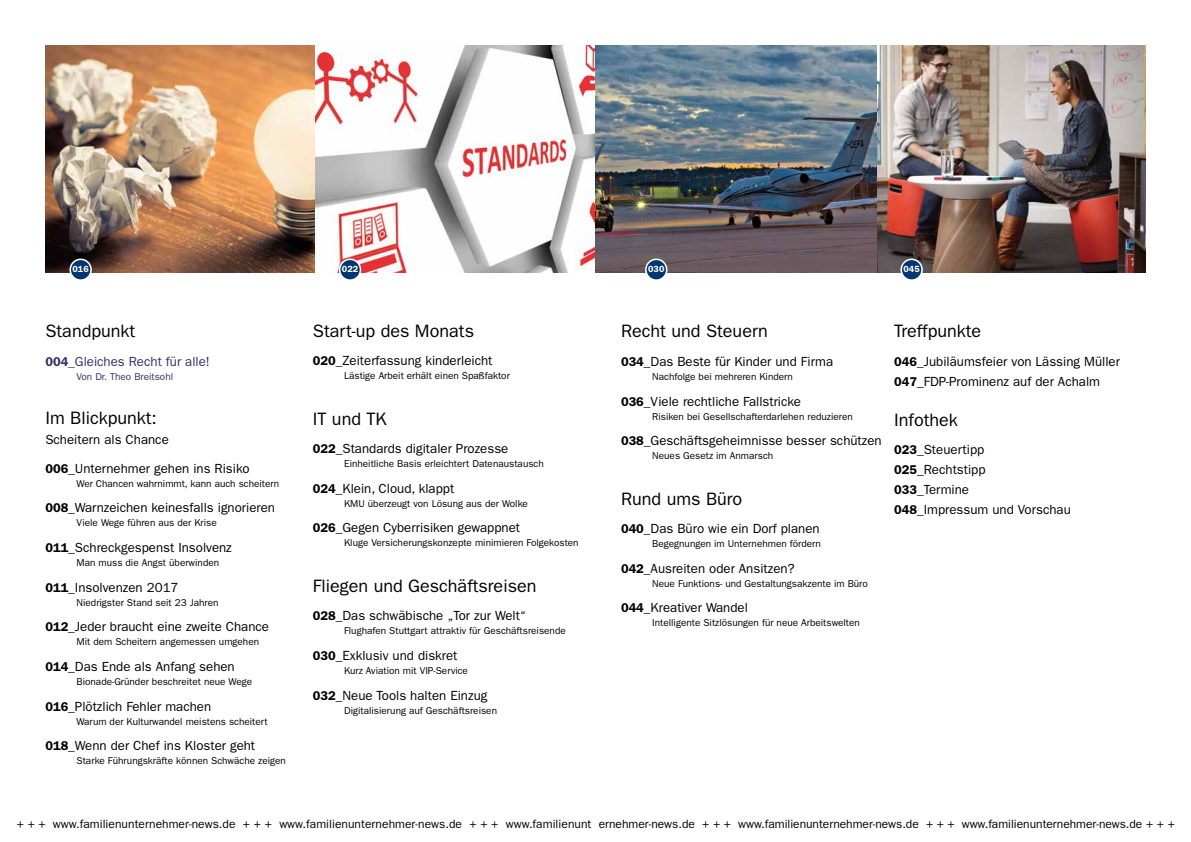
<style>
.page{position:relative;width:1191px;height:842px;background:#fff}
.page>*{position:absolute;margin:0;border:0;box-sizing:border-box;transform-origin:0 0}
.t1{font:18px "Franklin Gothic";color:#000}
.t2{font:13.2px/20px "Franklin Gothic";color:#000}
.t3{font:13.2px "Franklin Gothic";color:#313266}
.t4{font:12px "Franklin Gothic";letter-spacing:.005em;color:#000}
.t5{font:10px "Franklin Gothic";color:#000}
.t6{font:10px "Franklin Gothic";color:#313266}
.t7{font:600 9px "Franklin Gothic";color:#fff}
.s1{font-weight:600;font-size:12.8px}
</style>
<div class="page">
<img style="left:45px;top:45px;width:1100px;height:227px">
<div style="left:646px;top:259px;width:20px;height:21px;background:#003671;border-radius:50%"></div>
<div style="left:645px;top:259px;width:22px;height:22px;border:2px solid #fff;border-radius:50%"></div>
<div style="left:340px;top:259px;width:20px;height:21px;background:#003671;border-radius:50%"></div>
<div style="left:339px;top:259px;width:22px;height:22px;border:2px solid #fff;border-radius:50%"></div>
<div style="left:901px;top:259px;width:21px;height:21px;background:#003671;border-radius:50%"></div>
<div style="left:900px;top:259px;width:22px;height:22px;border:2px solid #fff;border-radius:50%"></div>
<div style="left:70px;top:259px;width:21px;height:21px;background:#003671;border-radius:50%"></div>
<div style="left:69px;top:259px;width:23px;height:22px;border:2px solid #fff;border-radius:50%"></div>
<p class="t7" style="left:73px;top:264px;width:18px">016</p>
<p class="t7" style="left:342px;top:264px;width:18px">022</p>
<p class="t7" style="left:648px;top:264px;width:18px">030</p>
<p class="t7" style="left:903px;top:264px;width:18px">045</p>
<h1 class="t1" style="left:45px;top:321px;width:91px">Standpunkt</h1>
<h2 class="t3" style="left:45px;top:354px;width:166px"><span class="s1">004</span>_Gleiches Recht für alle!</h2>
<p class="t6" style="left:77px;top:371px;width:98px">Von Dr. Theo Breitsohl</p>
<h1 class="t1" style="left:45px;top:408px;width:113px">Im Blickpunkt:</h1>
<h2 class="t2" style="left:45px;top:426px;width:206px;line-height:28.5px">Scheitern als Chance<br><span class="s1">006</span>_Unternehmer gehen ins Risiko</h2>
<p class="t5" style="left:77px;top:478px;width:204px">Wer Chancen wahrnimmt, kann auch scheitern</p>
<h2 class="t2" style="left:45px;top:498px;width:231px"><span class="s1">008</span>_Warnzeichen keinesfalls ignorieren</h2>
<p class="t5" style="left:77px;top:517px;width:142px">Viele Wege führen aus der Krise</p>
<h2 class="t2" style="left:45px;top:538px;width:188px"><span class="s1">011</span>_Schreckgespenst Insolvenz</h2>
<p class="t5" style="left:77px;top:557px;width:144px">Man muss die Angst überwinden</p>
<h2 class="t2" style="left:45px;top:577px;width:135px"><span class="s1">011</span>_Insolvenzen 2017</h2>
<p class="t5" style="left:77px;top:597px;width:143px">Niedrigster Stand seit 23 Jahren</p>
<h2 class="t2" style="left:45px;top:617px;width:225px"><span class="s1">012</span>_Jeder braucht eine zweite Chance</h2>
<p class="t5" style="left:77px;top:636px;width:184px">Mit dem Scheitern angemessen umgehen</p>
<h2 class="t2" style="left:45px;top:657px;width:191px"><span class="s1">014</span>_Das Ende als Anfang sehen</h2>
<p class="t5" style="left:77px;top:676px;width:177px">Bionade-Gründer beschreitet neue Wege</p>
<h2 class="t2" style="left:45px;top:696px;width:167px"><span class="s1">016</span>_Plötzlich Fehler machen</h2>
<p class="t5" style="left:77px;top:716px;width:193px">Warum der Kulturwandel meistens scheitert</p>
<h2 class="t2" style="left:45px;top:736px;width:211px"><span class="s1">018</span>_Wenn der Chef ins Kloster geht</h2>
<p class="t5" style="left:77px;top:755px;width:211px">Starke Führungskräfte können Schwäche zeigen</p>
<h1 class="t1" style="left:313px;top:320px;width:163px">Start-up des Monats</h1>
<h2 class="t2" style="left:313px;top:351px;width:181px"><span class="s1">020</span>_Zeiterfassung kinderleicht</h2>
<p class="t5" style="left:344px;top:370px;width:167px">Lästige Arbeit erhält einen Spaßfaktor</p>
<h1 class="t1" style="left:313px;top:408px;width:75px">IT und TK</h1>
<h2 class="t2" style="left:313px;top:439px;width:197px"><span class="s1">022</span>_Standards digitaler Prozesse</h2>
<p class="t5" style="left:344px;top:458px;width:201px">Einheitliche Basis erleichtert Datenaustausch</p>
<h2 class="t2" style="left:313px;top:478px;width:143px"><span class="s1">024</span>_Klein, Cloud, klappt</h2>
<p class="t5" style="left:344px;top:498px;width:185px">KMU überzeugt von Lösung aus der Wolke</p>
<h2 class="t2" style="left:313px;top:518px;width:209px"><span class="s1">026</span>_Gegen Cyberrisiken gewappnet</h2>
<p class="t5" style="left:344px;top:537px;width:236px">Kluge Versicherungskonzepte minimieren Folgekosten</p>
<h1 class="t1" style="left:313px;top:575px;width:225px">Fliegen und Geschäftsreisen</h1>
<h2 class="t2" style="left:313px;top:606px;width:215px"><span class="s1">028</span>_Das schwäbische „Tor zur Welt“</h2>
<p class="t5" style="left:344px;top:625px;width:223px">Flughafen Stuttgart attraktiv für Geschäftsreisende</p>
<h2 class="t2" style="left:313px;top:645px;width:146px"><span class="s1">030</span>_Exklusiv und diskret</h2>
<p class="t5" style="left:344px;top:665px;width:125px">Kurz Aviation mit VIP-Service</p>
<h2 class="t2" style="left:313px;top:685px;width:176px"><span class="s1">032</span>_Neue Tools halten Einzug</h2>
<p class="t5" style="left:344px;top:704px;width:154px">Digitalisierung auf Geschäftsreisen</p>
<h1 class="t1" style="left:621px;top:321px;width:148px">Recht und Steuern</h1>
<h2 class="t2" style="left:621px;top:351px;width:214px"><span class="s1">034</span>_Das Beste für Kinder und Firma</h2>
<p class="t5" style="left:652px;top:371px;width:142px">Nachfolge bei mehreren Kindern</p>
<h2 class="t2" style="left:621px;top:391px;width:181px"><span class="s1">036</span>_Viele rechtliche Fallstricke</h2>
<p class="t5" style="left:652px;top:410px;width:202px">Risiken bei Gesellschafterdarlehen reduzieren</p>
<h2 class="t2" style="left:621px;top:431px;width:262px"><span class="s1">038</span>_Geschäftsgeheimnisse besser schützen</h2>
<p class="t5" style="left:652px;top:450px;width:122px">Neues Gesetz im Anmarsch</p>
<h1 class="t1" style="left:621px;top:488px;width:123px">Rund ums Büro</h1>
<h2 class="t2" style="left:621px;top:519px;width:200px"><span class="s1">040</span>_Das Büro wie ein Dorf planen</h2>
<p class="t5" style="left:652px;top:538px;width:170px">Begegnungen im Unternehmen fördern</p>
<h2 class="t2" style="left:621px;top:558px;width:175px"><span class="s1">042</span>_Ausreiten oder Ansitzen?</h2>
<p class="t5" style="left:652px;top:578px;width:217px">Neue Funktions- und Gestaltungsakzente im Büro</p>
<h2 class="t2" style="left:621px;top:598px;width:128px"><span class="s1">044</span>_Kreativer Wandel</h2>
<p class="t5" style="left:652px;top:617px;width:209px">Intelligente Sitzlösungen für neue Arbeitswelten</p>
<h1 class="t1" style="left:894px;top:321px;width:89px">Treffpunkte</h1>
<h2 class="t2" style="left:894px;top:351px;width:227px"><span class="s1">046</span>_Jubiläumsfeier von Lässing Müller<br><span class="s1">047</span>_FDP-Prominenz auf der Achalm</h2>
<h1 class="t1" style="left:894px;top:409px;width:65px">Infothek</h1>
<h2 class="t2" style="left:894px;top:440px;width:178px"><span class="s1">023</span>_Steuertipp<br><span class="s1">025</span>_Rechtstipp<br><span class="s1">033</span>_Termine<br><span class="s1">048</span>_Impressum und Vorschau</h2>
<p class="t4" style="left:17px;top:817px;width:1159px">+ + + www.familienunternehmer-news.de + + + www.familienunternehmer-news.de + + + www.familienunt ernehmer-news.de + + + www.familienunternehmer-news.de + + + www.familienunternehmer-news.de + + +</p>
</div>
